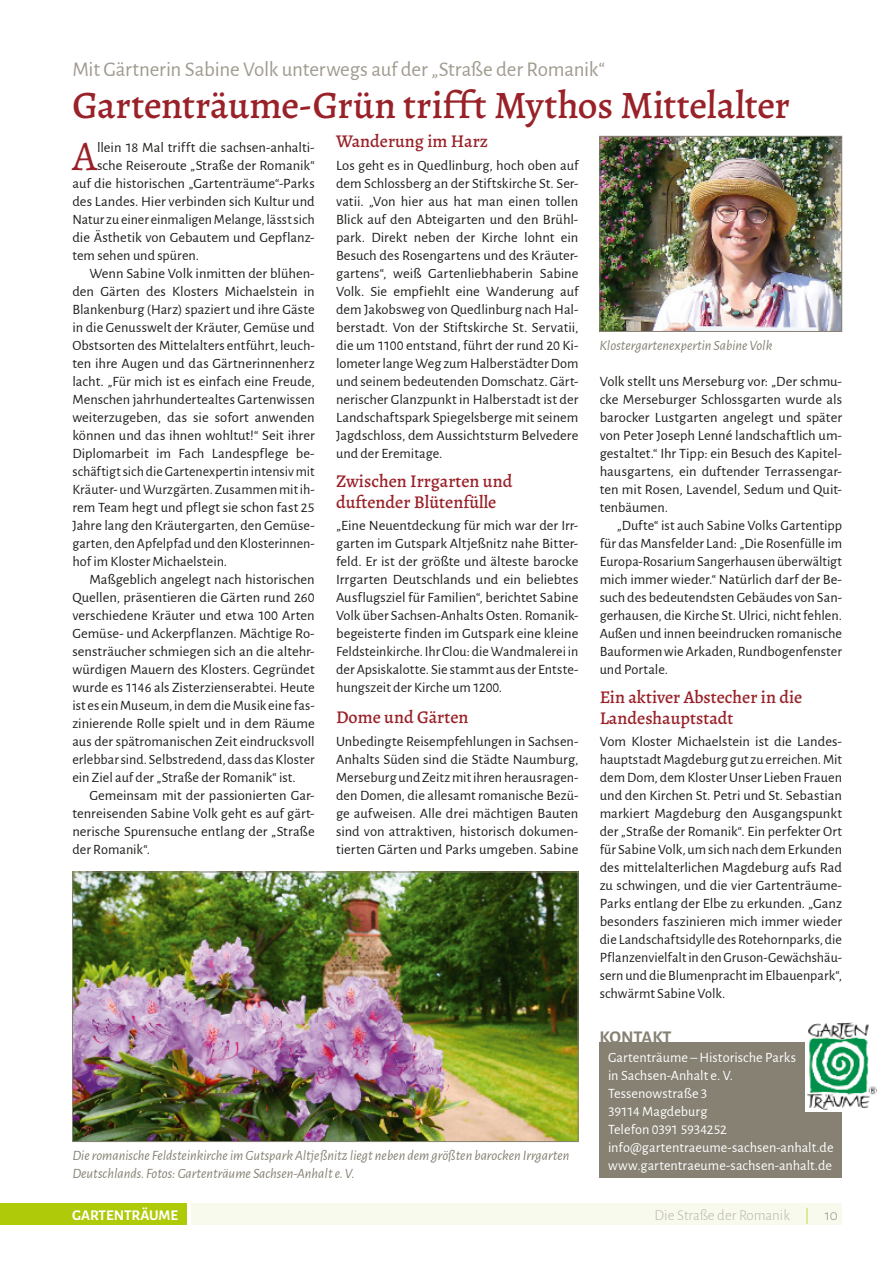
<style>
.page{position:relative;width:893px;height:1263px;background:#fff}
.page>*{position:absolute;margin:0;border:0;box-sizing:border-box;transform-origin:0 0}
.t1{font:42.15px "Alegreya";color:#992128}
.t2{font:500 39px "Alegreya";letter-spacing:-.005em;color:#992128}
.t3{font:21px "Alegreya Sans";letter-spacing:-.015em;color:#a09b8f}
.t4{font:500 18px/21px "Alegreya";color:#992128}
.t5{font:700 18px "Alegreya Sans";letter-spacing:-.015em;color:#868173}
.t6{font:300 15px "Alegreya Sans";color:#bab5aa}
.t7{font:700 15px "Alegreya Sans";letter-spacing:-.005em;color:#fff}
.t8{font:14.25px/18px "Alegreya Sans";color:#1d1d1b;text-align:justify}
.t9{font:14.25px/18px "Alegreya Sans";color:#fff}
.t10{font:italic 14.25px/18px "Alegreya Sans";color:#868173}
.s1{color:#afca09}
.s2{color:#878787}
</style>
<div class="page">
<div style="left:0;top:1203px;width:187px;height:22px;background:#afca09"></div>
<div style="left:191px;top:1203px;width:651px;height:22px;background:#f8faed"></div>
<img style="left:602px;top:138px;width:238px;height:192px">
<div style="left:600px;top:136px;width:242px;height:196px;border:1px solid #868173"></div>
<img style="left:74px;top:874px;width:502px;height:266px">
<div style="left:72px;top:872px;width:506px;height:270px;border:1px solid #868173"></div>
<div style="left:599px;top:1043px;width:243px;height:135px;background:#868173"></div>
<div style="left:806px;top:1020px;width:70px;height:92px;background:#fff"></div>
<img style="left:808px;top:1022px;width:68px;height:88px">
<h3 class="t3" style="left:72px;top:55px;width:534px">Mit Gärtnerin Sabine Volk unterwegs auf der „Straße der Romanik“</h3>
<h2 class="t2" style="left:72px;top:80px;width:719px">Gartenträume-Grün trifft Mythos Mittelalter</h2>
<h1 class="t1" style="left:72px;top:129px;width:26px">A</h1>
<p class="t8" style="left:97px;top:137px;width:219px">llein 18 Mal trifft die sachsen-anhalti-</p>
<p class="t8" style="left:97px;top:155px;width:219px">sche Reiseroute „Straße der Romanik“</p>
<p class="t8" style="left:72px;top:173px;width:244px">auf die historischen „Gartenträume“-Parks</p>
<p class="t8" style="left:72px;top:191px;width:244px">des Landes. Hier verbinden sich Kultur und</p>
<p class="t8" style="left:72px;top:209px;width:244px">Natur zu einer einmaligen Melange, lässt sich</p>
<p class="t8" style="left:72px;top:227px;width:244px">die Ästhetik von Gebautem und Gepflanz-</p>
<p class="t8" style="left:72px;top:245px;width:128px">tem sehen und spüren.</p>
<p class="t8" style="left:89px;top:263px;width:227px">Wenn Sabine Volk inmitten der blühen-</p>
<p class="t8" style="left:72px;top:281px;width:244px">den Gärten des Klosters Michaelstein in</p>
<p class="t8" style="left:72px;top:299px;width:244px">Blankenburg (Harz) spaziert und ihre Gäste</p>
<p class="t8" style="left:72px;top:317px;width:244px">in die Genusswelt der Kräuter, Gemüse und</p>
<p class="t8" style="left:72px;top:335px;width:244px">Obstsorten des Mittelalters entführt, leuch-</p>
<p class="t8" style="left:72px;top:353px;width:244px">ten ihre Augen und das Gärtnerinnenherz</p>
<p class="t8" style="left:72px;top:371px;width:244px">lacht. „Für mich ist es einfach eine Freude,</p>
<p class="t8" style="left:72px;top:389px;width:244px">Menschen jahrhundertealtes Gartenwissen</p>
<p class="t8" style="left:72px;top:407px;width:244px">weiterzugeben, das sie sofort anwenden</p>
<p class="t8" style="left:72px;top:425px;width:244px">können und das ihnen wohltut!“ Seit ihrer</p>
<p class="t8" style="left:72px;top:443px;width:244px">Diplomarbeit im Fach Landespflege be-</p>
<p class="t8" style="left:72px;top:461px;width:244px">schäftigt sich die Gartenexpertin intensiv mit</p>
<p class="t8" style="left:72px;top:479px;width:244px">Kräuter- und Wurzgärten. Zusammen mit ih-</p>
<p class="t8" style="left:72px;top:497px;width:244px">rem Team hegt und pflegt sie schon fast 25</p>
<p class="t8" style="left:72px;top:515px;width:244px">Jahre lang den Kräutergarten, den Gemüse-</p>
<p class="t8" style="left:72px;top:533px;width:244px">garten, den Apfelpfad und den Klosterinnen-</p>
<p class="t8" style="left:72px;top:551px;width:156px">hof im Kloster Michaelstein.</p>
<p class="t8" style="left:89px;top:569px;width:227px">Maßgeblich angelegt nach historischen</p>
<p class="t8" style="left:72px;top:587px;width:244px">Quellen, präsentieren die Gärten rund 260</p>
<p class="t8" style="left:72px;top:605px;width:244px">verschiedene Kräuter und etwa 100 Arten</p>
<p class="t8" style="left:72px;top:623px;width:244px">Gemüse- und Ackerpflanzen. Mächtige Ro-</p>
<p class="t8" style="left:72px;top:641px;width:244px">sensträucher schmiegen sich an die altehr-</p>
<p class="t8" style="left:72px;top:659px;width:244px">würdigen Mauern des Klosters. Gegründet</p>
<p class="t8" style="left:72px;top:677px;width:244px">wurde es 1146 als Zisterzienserabtei. Heute</p>
<p class="t8" style="left:72px;top:695px;width:244px">ist es ein Museum, in dem die Musik eine fas-</p>
<p class="t8" style="left:72px;top:713px;width:244px">zinierende Rolle spielt und in dem Räume</p>
<p class="t8" style="left:72px;top:731px;width:244px">aus der spätromanischen Zeit eindrucksvoll</p>
<p class="t8" style="left:72px;top:749px;width:244px">erlebbar sind. Selbstredend, dass das Kloster</p>
<p class="t8" style="left:72px;top:767px;width:225px">ein Ziel auf der „Straße der Romanik“ ist.</p>
<p class="t8" style="left:89px;top:785px;width:227px">Gemeinsam mit der passionierten Gar-</p>
<p class="t8" style="left:72px;top:803px;width:244px">tenreisenden Sabine Volk geht es auf gärt-</p>
<p class="t8" style="left:72px;top:821px;width:244px">nerische Spurensuche entlang der „Straße</p>
<p class="t8" style="left:72px;top:839px;width:79px">der Romanik“.</p>
<p class="t4" style="left:336px;top:131px;width:154px">Wanderung im Harz</p>
<p class="t8" style="left:336px;top:155px;width:244px">Los geht es in Quedlinburg, hoch oben auf dem Schlossberg an der Stiftskirche St. Ser&shy;vatii. „Von hier aus hat man einen tollen Blick auf den Abteigarten und den Brühl&shy;park. Direkt neben der Kirche lohnt ein Besuch des Rosengartens und des Kräuter&shy;gartens“, weiß Gartenliebhaberin Sabine Volk. Sie empfiehlt eine Wanderung auf dem Jakobsweg von Quedlinburg nach Hal&shy;berstadt. Von der Stiftskirche St. Servatii, die um 1100 entstand, führt der rund 20 Ki&shy;lometer lange Weg zum Halberstädter Dom und seinem bedeutenden Domschatz. Gärt&shy;nerischer Glanzpunkt in Halberstadt ist der Landschaftspark Spiegelsberge mit seinem Jagdschloss, dem Aussichtsturm Belvedere und der Eremitage.</p>
<p class="t4" style="left:336px;top:471px;width:178px">Zwischen Irrgarten und duftender Blütenfülle</p>
<p class="t8" style="left:336px;top:515px;width:244px">„Eine Neuentdeckung für mich war der Irr&shy;garten im Gutspark Altjeßnitz nahe Bitter&shy;feld. Er ist der größte und älteste barocke Irrgarten Deutschlands und ein beliebtes Ausflugsziel für Familien“, berichtet Sabine Volk über Sachsen-Anhalts Osten. Romanik&shy;begeisterte finden im Gutspark eine kleine Feldsteinkirche. Ihr Clou: die Wandmalerei in der Apsiskalotte. Sie stammt aus der Entste&shy;hungszeit der Kirche um 1200.</p>
<p class="t4" style="left:336px;top:707px;width:134px">Dome und Gärten</p>
<p class="t8" style="left:336px;top:731px;width:244px">Unbedingte Reisempfehlungen in Sachsen-Anhalts Süden sind die Städte Naumburg, Merseburg und Zeitz mit ihren herausragen&shy;den Domen, die allesamt romanische Bezü&shy;ge aufweisen. Alle drei mächtigen Bauten sind von attraktiven, historisch dokumen&shy;tierten Gärten und Parks umgeben. Sabine</p>
<p class="t10" style="left:72px;top:1145px;width:498px">Die romanische Feldsteinkirche im Gutspark Altjeßnitz liegt neben dem größten barocken Irrgarten<br>Deutschlands. Fotos: Gartenträume Sachsen-Anhalt e. V.</p>
<p class="t10" style="left:600px;top:335px;width:174px">Klostergartenexpertin Sabine Volk</p>
<p class="t8" style="left:600px;top:371px;width:244px">Volk stellt uns Merseburg vor: „Der schmu&shy;cke Merseburger Schlossgarten wurde als barocker Lustgarten angelegt und später von Peter Joseph Lenné landschaftlich um&shy;gestaltet.“ Ihr Tipp: ein Besuch des Kapitel&shy;hausgartens, ein duftender Terrassengar&shy;ten mit Rosen, Lavendel, Sedum und Quit&shy;tenbäumen.</p>
<p class="t8" style="left:600px;top:515px;width:244px;text-indent:17px">„Dufte“ ist auch Sabine Volks Gartentipp für das Mansfelder Land: „Die Rosenfülle im Europa-Rosarium Sangerhausen überwältigt mich immer wieder.“ Natürlich darf der Be&shy;such des bedeutendsten Gebäudes von San&shy;gerhausen, die Kirche St. Ulrici, nicht fehlen.<br>Außen und innen beeindrucken romanische Bauformen wie Arkaden, Rundbogenfenster und Portale.</p>
<p class="t4" style="left:600px;top:687px;width:204px">Ein aktiver Abstecher in die<br>Landeshauptstadt</p>
<p class="t8" style="left:600px;top:731px;width:244px">Vom Kloster Michaelstein ist die Landes&shy;hauptstadt Magdeburg gut zu erreichen. Mit dem Dom, dem Kloster Unser Lieben Frauen und den Kirchen St. Petri und St. Sebastian markiert Magdeburg den Ausgangspunkt der „Straße der Romanik“. Ein perfekter Ort für Sabine Volk, um sich nach dem Erkunden des mittelalterlichen Magdeburg aufs Rad zu schwingen, und die vier Gartenträume-Parks entlang der Elbe zu erkunden. „Ganz besonders faszinieren mich immer wieder die Landschaftsidylle des Rotehornparks, die Pflanzenvielfalt in den Gruson-Gewächshäu&shy;sern und die Blumenpracht im Elbauenpark“, schwärmt Sabine Volk.</p>
<p class="t5" style="left:599px;top:1023px;width:74px">KONTAKT</p>
<p class="t9" style="left:608px;top:1047px;width:227px">Gartenträume – Historische Parks<br>in Sachsen-Anhalt e. V.<br>Tessenowstraße 3<br>39114 Magdeburg<br>Telefon 0391 5934252 info@gartentraeume-sachsen-anhalt.de www.gartentraeume-sachsen-anhalt.de</p>
<p class="t7" style="left:72px;top:1204px;width:107px">GARTENTRÄUME</p>
<p class="t6" style="left:655px;top:1205px;width:185px">Die Straße der Romanik <span class="s1">|</span> <span class="s2">10</span></p>
</div>
